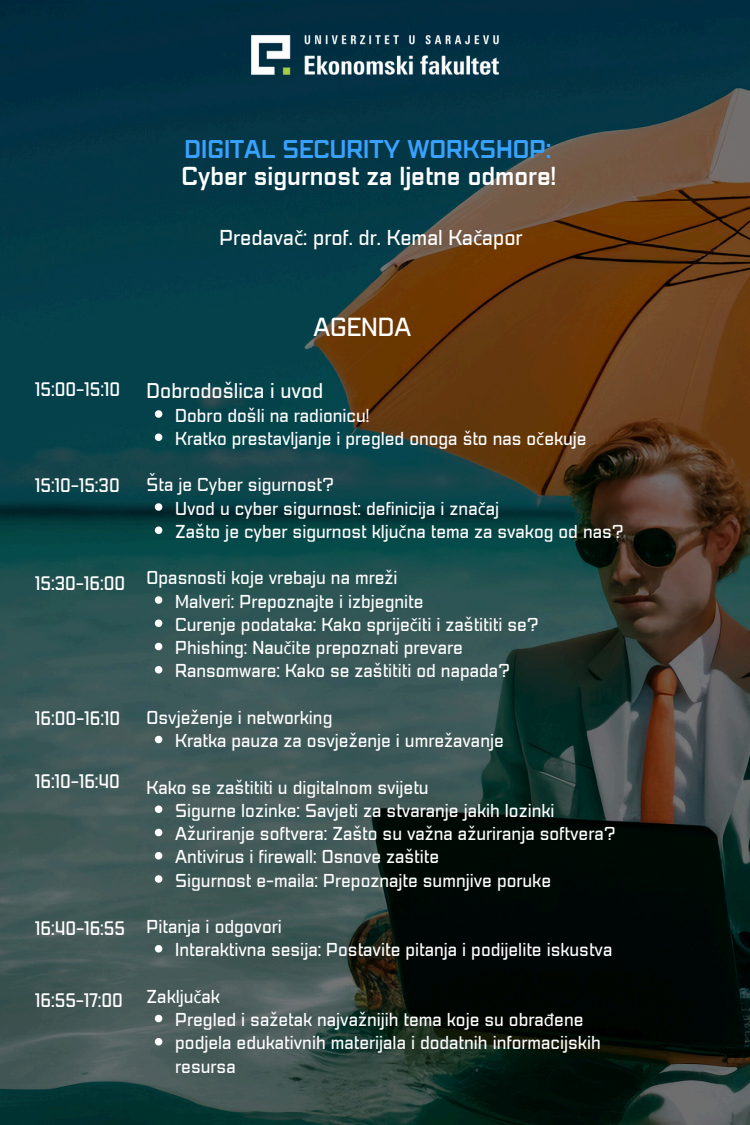
<style>
.page{position:relative;width:750px;height:1125px;background:#fff}
.page>*{position:absolute;margin:0;border:0;box-sizing:border-box;transform-origin:0 0}
.t1{font:23.5px "Pattanakarn Regular Wd 3";color:#fff}
.t2{font:23.4px "Pattanakarn Medium Wd 3";color:#fff}
.t3{font:23.1px "Pattanakarn Medium Wd 3";color:#39a1ff}
.t4{font:19.4px "Pattanakarn Regular Wd 3";color:#fff}
.t5{font:19.2px "Pattanakarn Regular Wd 3";color:#fff}
.t6{font:17.6px "Pattanakarn Regular Wd 3";color:#fff}
.t7{font:16.8px/23.2px "Pattanakarn Regular Wd 3";color:#fff}
.s1{font-family:"Noto Sans"}
</style>
<div class="page">
<img style="left:0;top:0;width:750px;height:1125px">
<img style="left:251px;top:36px;width:248px;height:39px">
<svg style="left:155px;top:410px;width:7px;height:8px"></svg>
<svg style="left:155px;top:434px;width:7px;height:7px"></svg>
<svg style="left:155px;top:503px;width:7px;height:8px"></svg>
<svg style="left:155px;top:527px;width:7px;height:7px"></svg>
<svg style="left:155px;top:596px;width:7px;height:8px"></svg>
<svg style="left:155px;top:620px;width:7px;height:7px"></svg>
<svg style="left:155px;top:643px;width:7px;height:7px"></svg>
<svg style="left:155px;top:666px;width:7px;height:8px"></svg>
<svg style="left:155px;top:736px;width:7px;height:7px"></svg>
<svg style="left:155px;top:806px;width:7px;height:7px"></svg>
<svg style="left:155px;top:829px;width:7px;height:7px"></svg>
<svg style="left:155px;top:852px;width:7px;height:8px"></svg>
<svg style="left:155px;top:875px;width:7px;height:8px"></svg>
<svg style="left:155px;top:945px;width:7px;height:8px"></svg>
<svg style="left:155px;top:1015px;width:7px;height:7px"></svg>
<svg style="left:155px;top:1038px;width:7px;height:8px"></svg>
<h1 class="t3" style="left:185px;top:136px;width:368px">DIGITAL SECURITY WORKSHOP:</h1>
<p class="t2" style="left:182px;top:164px;width:376px">Cyber sigurnost za ljetne odmore!</p>
<p class="t4" style="left:219px;top:227px;width:305px">Predava<span class="s1">č</span>: prof. dr. Kemal Ka<span class="s1">č</span>apor</p>
<h3 class="t6" style="left:35px;top:380px;width:86px">15:00-15:10</h3>
<h4 class="t6" style="left:35px;top:476px;width:86px">15:10-15:30</h4>
<h2 class="t6" style="left:35px;top:573px;width:92px">15:30-16:00</h2>
<h4 class="t6" style="left:35px;top:708px;width:86px">16:00-16:10</h4>
<h4 class="t6" style="left:35px;top:772px;width:86px">16:10-16:40</h4>
<h4 class="t6" style="left:35px;top:919px;width:91px">16:40-16:55</h4>
<h4 class="t6" style="left:35px;top:991px;width:89px">16:55-17:00</h4>
<p class="t1" style="left:313px;top:314px;width:99px">AGENDA</p>
<h4 class="t5" style="left:147px;top:380px;width:178px">Dobrodošlica i uvod</h4>
<h4 class="t7" style="left:175px;top:404px;width:196px">Dobro došli na radionicu!</h4>
<h4 class="t7" style="left:175px;top:427px;width:413px">Kratko prestavljanje i pregled onoga što nas o<span class="s1">č</span>ekuje</h4>
<h4 class="t7" style="left:147px;top:474px;width:189px">Šta je Cyber sigurnost?</h4>
<p class="t7" style="left:175px;top:497px;width:325px">Uvod u cyber sigurnost: definicija i zna<span class="s1">č</span>aj</p>
<p class="t7" style="left:175px;top:520px;width:450px">Zašto je cyber sigurnost klju<span class="s1">č</span>na tema za svakog od nas?</p>
<p class="t7" style="left:147px;top:567px;width:252px">Opasnosti koje vrebaju na mreži</p>
<p class="t7" style="left:175px;top:590px;width:250px">Malveri: Prepoznajte i izbjegnite</p>
<p class="t7" style="left:175px;top:613px;width:365px">Curenje podataka: Kako sprije<span class="s1">č</span>iti i zaštititi se?</p>
<p class="t7" style="left:175px;top:637px;width:289px">Phishing: Nau<span class="s1">č</span>ite prepoznati prevare</p>
<p class="t7" style="left:175px;top:660px;width:337px">Ransomware: Kako se zaštititi od napada?</p>
<p class="t7" style="left:147px;top:706px;width:187px">Osvježenje i networking</p>
<p class="t7" style="left:175px;top:730px;width:330px">Kratka pauza za osvježenje i umrežavanje</p>
<p class="t7" style="left:147px;top:776px;width:284px">Kako se zaštititi u digitalnom svijetu</p>
<p class="t7" style="left:175px;top:799px;width:381px">Sigurne lozinke: Savjeti za stvaranje jakih lozinki</p>
<p class="t7" style="left:175px;top:823px;width:442px">Ažuriranje softvera: Zašto su važna ažuriranja softvera?</p>
<p class="t7" style="left:175px;top:846px;width:266px">Antivirus i firewall: Osnove zaštite</p>
<p class="t7" style="left:175px;top:869px;width:377px">Sigurnost e-maila: Prepoznajte sumnjive poruke</p>
<p class="t7" style="left:147px;top:916px;width:137px">Pitanja i odgovori</p>
<p class="t7" style="left:175px;top:939px;width:439px">Interaktivna sesija: Postavite pitanja i podijelite iskustva</p>
<p class="t7" style="left:147px;top:985px;width:75px">Zaklju<span class="s1">č</span>ak</p>
<p class="t7" style="left:175px;top:1009px;width:410px">Pregled i sažetak najvažnijih tema koje su obra<span class="s1">đ</span>ene</p>
<p class="t7" style="left:175px;top:1032px;width:427px">podjela edukativnih materijala i dodatnih informacijskih resursa</p>
</div>
